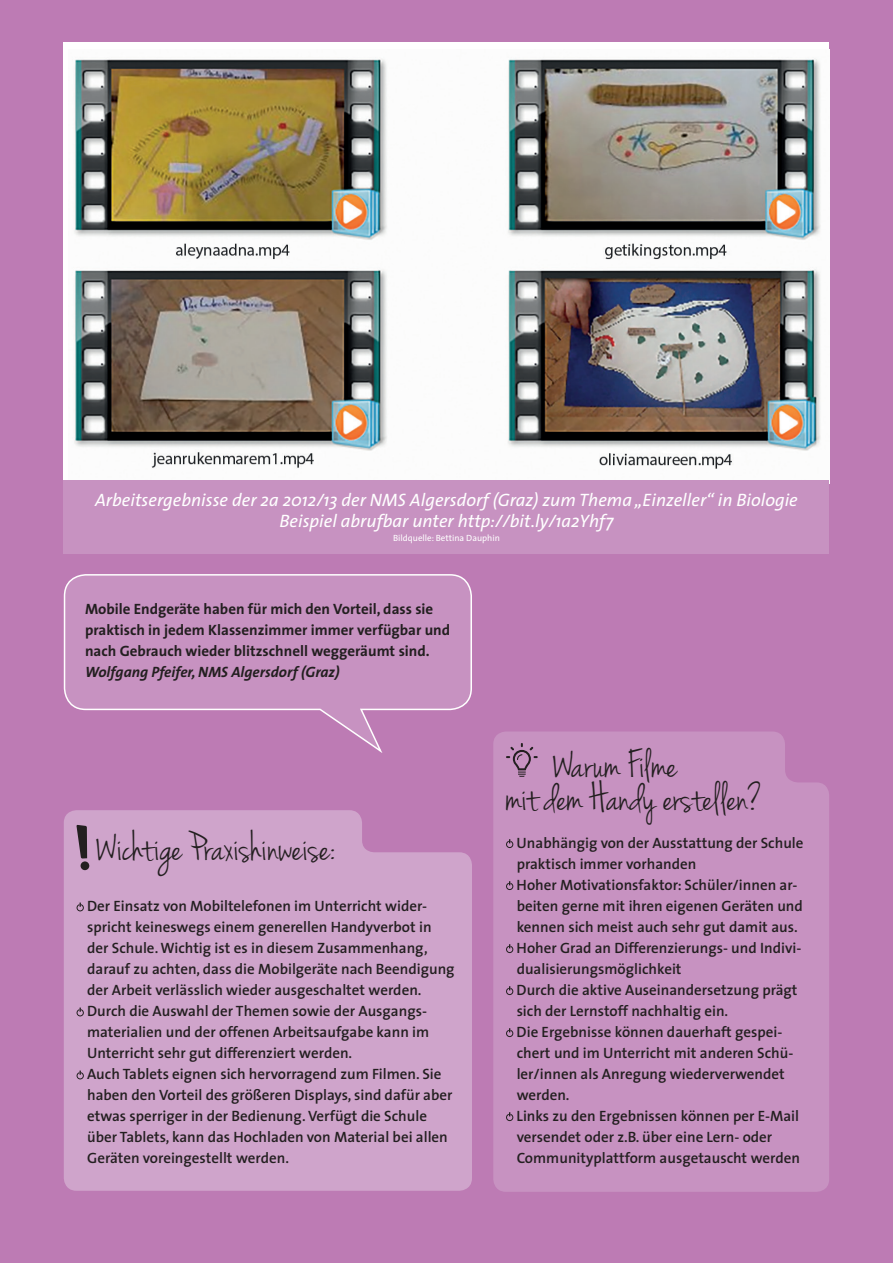
<style>
.page{position:relative;width:893px;height:1263px;background:#bd7bb4}
.page>*{position:absolute;margin:0;border:0;box-sizing:border-box;transform-origin:0 0}
.t1{font:42px/33px "Jenna Sue";color:#231f20}
.t2{font:italic 18px/21.6px "The Sans";color:#fff;text-align:center}
.t3{font:600 15px/21px "The Sans";color:#231f20}
.t4{font:700 15px/21px "The Sans";color:#231f20}
.t5{font:italic 700 15px "The Sans";color:#231f20}
.t6{font:9px "The Sans";color:#fff}
</style>
<div class="page">
<img style="left:68px;top:49px;width:761px;height:431px">
<div style="left:64px;top:810px;width:408px;height:381px;background:#cfa4cb"></div>
<svg style="left:76px;top:825px;width:11px;height:33px"></svg>
<div style="left:80px;top:861px;width:9px;height:9px;background:#231f20;border-radius:50%"></div>
<svg style="left:77px;top:902px;width:7px;height:9px"></svg>
<svg style="left:77px;top:1007px;width:7px;height:9px"></svg>
<svg style="left:77px;top:1070px;width:7px;height:9px"></svg>
<div style="left:493px;top:731px;width:336px;height:461px;background:#c792c1"></div>
<svg style="left:506px;top:743px;width:32px;height:34px"></svg>
<svg style="left:506px;top:839px;width:7px;height:9px"></svg>
<svg style="left:506px;top:881px;width:7px;height:9px"></svg>
<svg style="left:506px;top:944px;width:7px;height:9px"></svg>
<svg style="left:506px;top:986px;width:7px;height:9px"></svg>
<svg style="left:506px;top:1028px;width:7px;height:9px"></svg>
<svg style="left:506px;top:1112px;width:7px;height:9px"></svg>
<div style="left:64px;top:480px;width:765px;height:74px;background:#c792c1"></div>
<svg style="left:63px;top:574px;width:409px;height:179px"></svg>
<p class="t2" style="left:95px;top:488px;width:704px">Arbeitsergebnisse der 2a 2012/13 der NMS Algersdorf (Graz) zum Thema „Einzeller“ in Biologie<br>Beispiel abrufbar unter http://bit.ly/1a2Yhf7</p>
<p class="t6" style="left:393px;top:530px;width:108px">Bildquelle: Bettina Dauphin</p>
<p class="t4" style="left:85px;top:598px;width:367px">Mobile Endgeräte haben für mich den Vorteil, dass sie praktisch in jedem Klassenzimmer immer verfügbar und nach Gebrauch wieder blitzschnell weggeräumt sind.</p>
<p class="t5" style="left:85px;top:659px;width:256px">Wolfgang Pfeifer, NMS Algersdorf (Graz)</p>
<h1 class="t1" style="left:96px;top:833px;width:241px">Wichtige Praxishinweise:</h1>
<p class="t3" style="left:87px;top:895px;width:369px">Der Einsatz von Mobiltelefonen im Unterricht wider&shy;spricht keineswegs einem generellen Handyverbot in der Schule. Wichtig ist es in diesem Zusammenhang, darauf zu achten, dass die Mobilgeräte nach Beendigung der Arbeit verlässlich wieder ausgeschaltet werden.<br>Durch die Auswahl der Themen sowie der Ausgangs&shy;materialien und der offenen Arbeitsaufgabe kann im Unterricht sehr gut differenziert werden.<br>Auch Tablets eignen sich hervorragend zum Filmen. Sie haben den Vorteil des größeren Displays, sind dafür aber etwas sperriger in der Bedienung. Verfügt die Schule über Tablets, kann das Hochladen von Material bei allen Geräten voreingestellt werden.</p>
<h1 class="t1" style="left:506px;top:750px;width:258px;text-indent:47px">Warum Filme<br>mit dem Handy erstellen?</h1>
<p class="t3" style="left:517px;top:832px;width:288px">Unabhängig von der Ausstattung der Schule praktisch immer vorhanden<br>Hoher Motivationsfaktor: Schüler/innen ar&shy;beiten gerne mit ihren eigenen Geräten und kennen sich meist auch sehr gut damit aus.<br>Hoher Grad an Differenzierungs- und Indivi&shy;dualisierungsmöglichkeit<br>Durch die aktive Auseinandersetzung prägt sich der Lernstoff nachhaltig ein.<br>Die Ergebnisse können dauerhaft gespei&shy;chert und im Unterricht mit anderen Schü&shy;ler/innen als Anregung wiederverwendet werden.<br>Links zu den Ergebnissen können per E-Mail versendet oder z.B. über eine Lern- oder Communityplattform ausgetauscht werden</p>
</div>
